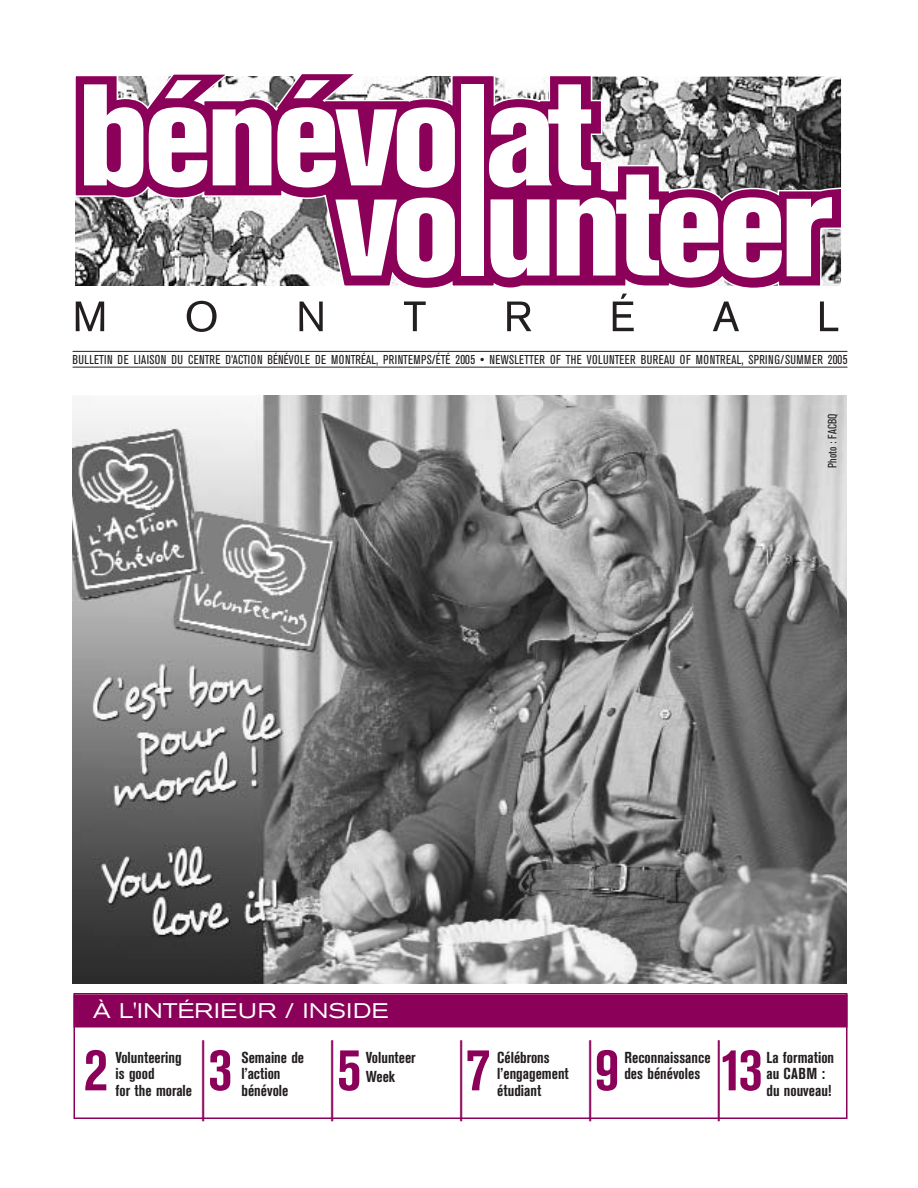
<style>
.page{position:relative;width:918px;height:1188px;background:#fff}
.page>*{position:absolute;margin:0;border:0;box-sizing:border-box;transform-origin:0 0}
.t1{font:700 condensed 60px "Akzidenz Grotesk BE";color:#8b0159}
.t2{font:expanded 21px "Akzidenz Grotesk BE";letter-spacing:.04em;color:#fff}
.t3{font:700 condensed 15.75px/16.5px "Akzidenz Grotesk BE";color:#231f20}
.t4{font:condensed 12.75px "Akzidenz Grotesk BE";letter-spacing:.025em;color:#231f20}
.t5{font:condensed 12px "Akzidenz Grotesk BE";color:#231f20}
.s1{font-weight:300;font-size:81px}
</style>
<div class="page">
<svg style="left:76px;top:302px;width:28px;height:29px"></svg>
<svg style="left:187px;top:301px;width:30px;height:31px"></svg>
<svg style="left:300px;top:302px;width:23px;height:29px"></svg>
<svg style="left:404px;top:301px;width:22px;height:30px"></svg>
<svg style="left:507px;top:302px;width:24px;height:29px"></svg>
<svg style="left:613px;top:294px;width:21px;height:37px"></svg>
<svg style="left:713px;top:302px;width:26px;height:29px"></svg>
<svg style="left:820px;top:301px;width:18px;height:30px"></svg>
<svg style="left:75px;top:74px;width:767px;height:214px"></svg>
<svg style="left:83px;top:79px;width:374px;height:111px"></svg>
<div style="left:461px;top:84px;width:23px;height:101px;background:#fff"></div>
<svg style="left:334px;top:196px;width:122px;height:83px"></svg>
<div style="left:461px;top:175px;width:23px;height:101px;background:#fff"></div>
<svg style="left:488px;top:84px;width:345px;height:195px"></svg>
<div style="left:384px;top:179px;width:19px;height:19px;background:#8b0159;border-radius:50%"></div>
<div style="left:441px;top:183px;width:19px;height:19px;background:#8b0159;border-radius:50%"></div>
<div style="left:329px;top:178px;width:19px;height:19px;background:#8b0159;border-radius:50%"></div>
<div style="left:399px;top:188px;width:8px;height:8px;background:#8b0159;border-radius:50%"></div>
<div style="left:387px;top:175px;width:8px;height:8px;background:#8b0159;border-radius:50%"></div>
<div style="left:74px;top:994px;width:774px;height:34px;background:#8b0159"></div>
<hr style="left:73px;top:351px;width:774px;height:1px;background:#231f20">
<hr style="left:73px;top:367px;width:774px;height:1px;background:#231f20">
<div style="left:74px;top:993px;width:774px;height:126px;border:2px solid #8b0159"></div>
<img style="left:72px;top:396px;width:775px;height:587px">
<p class="t4" style="left:73px;top:355px;width:776px">BULLETIN DE LIAISON DU CENTRE D’ACTION BÉNÉVOLE DE MONTRÉAL, PRINTEMPS/ÉTÉ 2005 • NEWSLETTER OF THE VOLUNTEER BUREAU OF MONTREAL, SPRING/SUMMER 2005</p>
<p class="t5" style="left:828px;top:468px;width:56px;rotate:-90deg">Photo : FACBQ</p>
<h2 class="t2" style="left:93px;top:1003px;width:297px">À L'INTÉRIEUR / INSIDE</h2>
<h1 class="t1" style="left:84px;top:1048px;width:680px">2 <span class="s1">|</span>3 <span class="s1">|</span>5 <span class="s1">|</span>7 <span class="s1">|</span>9 <span class="s1">|</span>13</h1>
<p class="t3" style="left:116px;top:1050px;width:78px">Volunteering is good<br>for the morale</p>
<p class="t3" style="left:242px;top:1050px;width:64px">Semaine de l’action bénévole</p>
<p class="t3" style="left:366px;top:1049px;width:51px;line-height:18.9px">Volunteer<br>Week</p>
<p class="t3" style="left:497px;top:1050px;width:73px">Célébrons l’engagement étudiant</p>
<p class="t3" style="left:624px;top:1050px;width:88px">Reconnaissance des bénévoles</p>
<p class="t3" style="left:766px;top:1050px;width:69px">La formation au CABM : du nouveau!</p>
</div>
